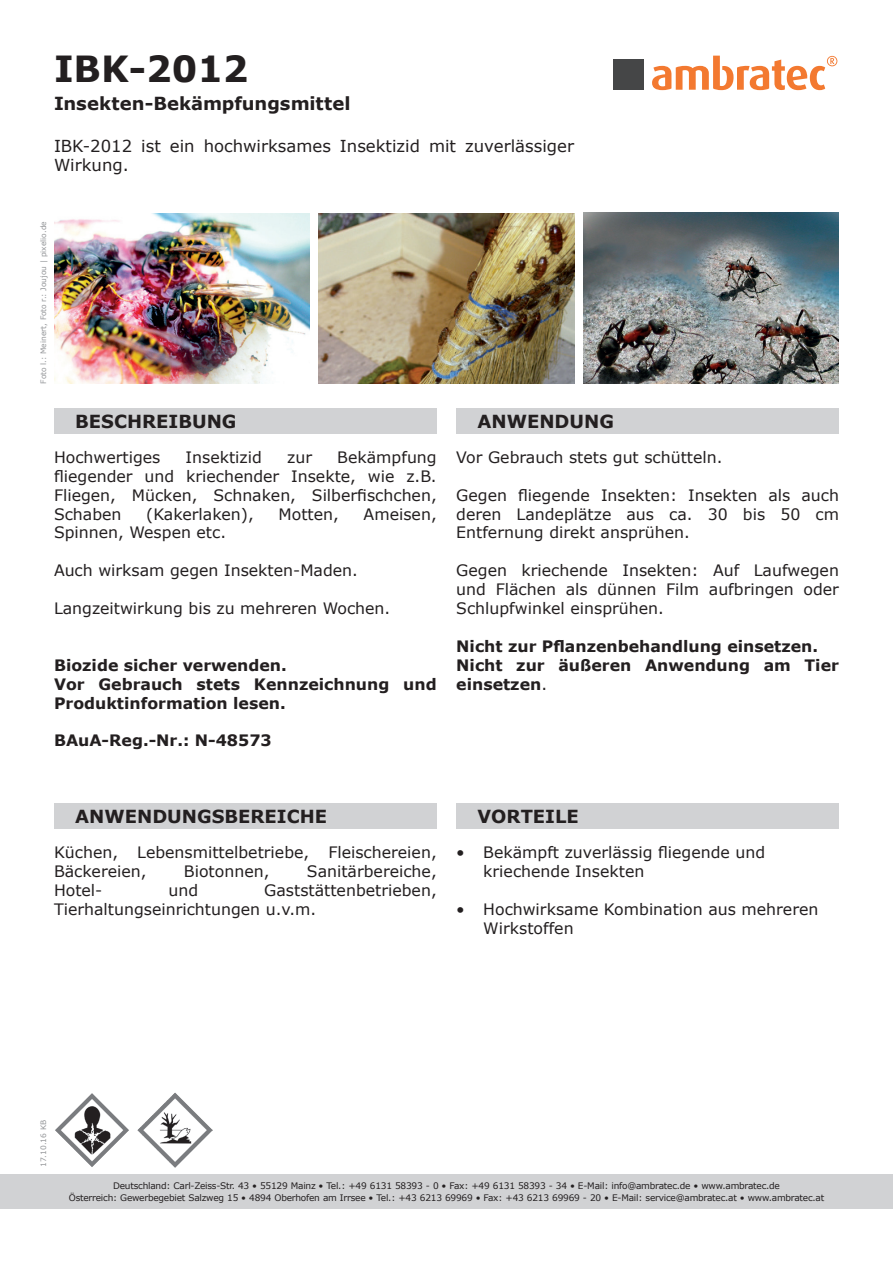
<style>
.page{position:relative;width:893px;height:1263px;background:#fff}
.page>*{position:absolute;margin:0;border:0;box-sizing:border-box;transform-origin:0 0}
.t1{font:700 36px "Verdana";color:#231f20}
.t2{font:700 18px "Verdana";color:#231f20}
.t3{font:16.5px/19.8px "Verdana";color:#231f20}
.t4{font:15.75px/18.9px "Verdana";color:#231f20}
.t5{font:700 15.75px/18.9px "Verdana";color:#231f20}
.t6{font:9px/12px "Verdana";letter-spacing:-.025em;color:#231f20;text-align:center}
.t7{font:7.5px "Verdana";color:#939598}
.s1{font-weight:400}
</style>
<div class="page">
<div style="left:0;top:1175px;width:893px;height:34px;background:#d1d2d4"></div>
<div style="left:456px;top:408px;width:383px;height:26px;background:#d1d2d4"></div>
<div style="left:54px;top:408px;width:383px;height:26px;background:#d1d2d4"></div>
<svg style="left:652px;top:56px;width:185px;height:34px"></svg>
<div style="left:613px;top:60px;width:31px;height:30px;background:#454647"></div>
<img style="left:319px;top:213px;width:255px;height:171px">
<img style="left:584px;top:212px;width:255px;height:171px">
<img style="left:54px;top:213px;width:255px;height:171px">
<div style="left:54px;top:804px;width:383px;height:25px;background:#d1d2d4"></div>
<div style="left:456px;top:804px;width:383px;height:25px;background:#d1d2d4"></div>
<img style="left:55px;top:1093px;width:74px;height:74px">
<img style="left:137px;top:1092px;width:75px;height:75px">
<h1 class="t1" style="left:54px;top:43px;width:196px">IBK-2012</h1>
<p class="t2" style="left:54px;top:91px;width:298px">Insekten-Bekämpfungsmittel</p>
<p class="t3" style="left:54px;top:136px;width:522px">IBK-2012 ist ein hochwirksames Insektizid mit zuverlässiger<br>Wirkung.</p>
<p class="t7" style="left:38px;top:384px;width:164px;rotate:-90deg">Foto l.: Meinert, Foto r.: Joujou | pixelio.de</p>
<p class="t2" style="left:75px;top:409px;width:163px">BESCHREIBUNG</p>
<p class="t2" style="left:477px;top:409px;width:138px">ANWENDUNG</p>
<p class="t4" style="left:54px;top:447px;width:384px;text-align:justify;text-indent:283px">Bekämpfung fliegender und kriechender Insekte, wie z.B.<br>Fliegen, Mücken, Schnaken, Silberfischchen, Schaben</p>
<p class="t4" style="left:54px;top:447px;width:108px">Hochwertiges</p>
<p class="t4" style="left:186px;top:447px;width:78px">Insektizid</p>
<p class="t4" style="left:287px;top:447px;width:26px">zur</p>
<p class="t4" style="left:146px;top:504px;width:109px">(Kakerlaken),</p>
<p class="t4" style="left:279px;top:504px;width:62px">Motten,</p>
<p class="t4" style="left:364px;top:504px;width:75px">Ameisen,</p>
<p class="t4" style="left:54px;top:523px;width:174px">Spinnen, Wespen etc.</p>
<p class="t4" style="left:54px;top:561px;width:305px">Auch wirksam gegen Insekten-Maden.</p>
<p class="t4" style="left:54px;top:599px;width:338px">Langzeitwirkung bis zu mehreren Wochen.</p>
<p class="t5" style="left:54px;top:655px;width:384px">Biozide sicher verwenden.<br>Vor Gebrauch stets Kennzeichnung und<br>Produktinformation lesen.</p>
<p class="t5" style="left:54px;top:731px;width:219px">BAuA-Reg.-Nr.: N-48573</p>
<p class="t4" style="left:456px;top:447px;width:268px">Vor Gebrauch stets gut schütteln.</p>
<p class="t4" style="left:456px;top:485px;width:384px;text-align:justify">Gegen fliegende Insekten: Insekten als auch deren Landeplätze aus ca. 30 bis 50 cm Entfernung direkt ansprühen.</p>
<p class="t4" style="left:456px;top:561px;width:384px;text-align:justify">Gegen kriechende Insekten: Auf Laufwegen und Flächen als dünnen Film aufbringen oder Schlupfwinkel einsprühen.</p>
<p class="t5" style="left:456px;top:636px;width:384px">Nicht zur Pflanzenbehandlung einsetzen.<br>Nicht zur äußeren Anwendung am Tier einsetzen<span class="s1">.</span></p>
<p class="t2" style="left:75px;top:804px;width:253px">ANWENDUNGSBEREICHE</p>
<p class="t2" style="left:477px;top:804px;width:103px">VORTEILE</p>
<p class="t4" style="left:54px;top:843px;width:384px">Küchen, Lebensmittelbetriebe, Fleischereien,<br>Bäckereien,</p>
<p class="t4" style="left:483px;top:843px;width:283px;text-indent:-27px">• Bekämpft zuverlässig fliegende und kriechende Insekten</p>
<p class="t4" style="left:483px;top:900px;width:337px;text-indent:-27px">• Hochwirksame Kombination aus mehreren<br>Wirkstoffen</p>
<p class="t4" style="left:184px;top:862px;width:87px">Biotonnen,</p>
<p class="t4" style="left:307px;top:862px;width:131px">Sanitärbereiche,</p>
<p class="t4" style="left:54px;top:881px;width:384px;text-indent:210px">Gaststättenbetrieben,<br>Tierhaltungseinrichtungen u.v.m.</p>
<p class="t4" style="left:54px;top:881px;width:50px">Hotel-</p>
<p class="t4" style="left:168px;top:881px;width:31px">und</p>
<p class="t7" style="left:38px;top:1167px;width:49px;rotate:-90deg">17.10.16 KB</p>
<p class="t6" style="left:69px;top:1180px;width:757px">Deutschland: Carl-Zeiss-Str. 43 • 55129 Mainz • Tel.: +49 6131 58393 - 0 • Fax: +49 6131 58393 - 34 • E-Mail: info@ambratec.de • www.ambratec.de<br>Österreich: Gewerbegebiet Salzweg 15 • 4894 Oberhofen am Irrsee • Tel.: +43 6213 69969 • Fax: +43 6213 69969 - 20 • E-Mail: service@ambratec.at • www.ambratec.at</p>
</div>
